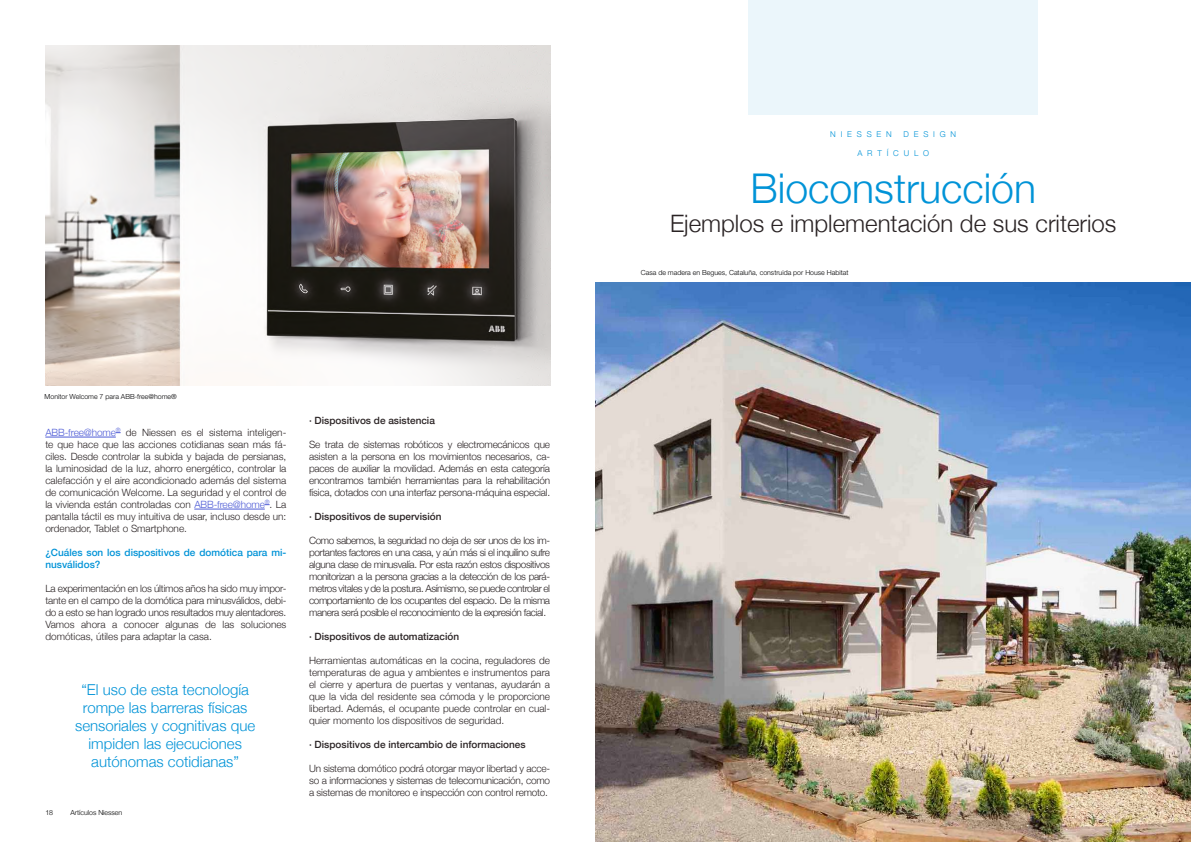
<style>
.page{position:relative;width:1191px;height:842px;background:#fff}
.page>*{position:absolute;margin:0;border:0;box-sizing:border-box;transform-origin:0 0}
.t1{font:300 41px "Helvetica Neue";color:#0093d7}
.t2{font:300 24px "Helvetica Neue";color:#2a2324}
.t3{font:300 15px/18px "Helvetica Neue";color:#0093d7;text-align:center}
.t4{font:300 10px/12px "Helvetica Neue";letter-spacing:-.02em;color:#2a2324;text-align:justify}
.t5{font:500 10px "Helvetica Neue";color:#2a2324}
.t6{font:500 10px/12px "Helvetica Neue";color:#0093d7}
.t7{font:300 8px "Helvetica Neue";letter-spacing:.6em;color:#0093d7}
.t8{font:300 7px "Helvetica Neue LT Std";color:#020203}
.t9{font:300 7px "Helvetica Neue";color:#000}
.s1{color:#4f5cd6}
</style>
<div class="page">
<img style="left:45px;top:45px;width:505px;height:341px">
<hr style="left:45px;top:437px;width:71px;height:1px;background:#4f5cd6">
<hr style="left:194px;top:509px;width:71px;height:1px;background:#4f5cd6">
<img style="left:595px;top:282px;width:596px;height:560px">
<div style="left:748px;top:0;width:289px;height:115px;background:#ebf6fb"></div>
<p class="t8" style="left:45px;top:392px;width:134px">Monitor Welcome 7 para ABB-free@home®</p>
<p class="t4" style="left:45px;top:426px;width:242px"><span class="s1">ABB-free@home</span><sup>®</sup> de Niessen es el sistema inteligen&shy;te que hace que las acciones cotidianas sean más fá&shy;ciles. Desde controlar la subida y bajada de persianas, la luminosidad de la luz, ahorro energético, controlar la calefacción y el aire acondicionado además del sistema de comunicación Welcome. La seguridad y el control de la vivienda están controladas con <span class="s1">ABB-free@home</span><sup>®</sup>. La pantalla táctil es muy intuitiva de usar, incluso desde un: ordenador, Tablet o Smartphone.</p>
<p class="t6" style="left:45px;top:546px;width:242px">¿Cuáles son los dispositivos de domótica para mi&shy;nusválidos?</p>
<p class="t4" style="left:45px;top:582px;width:242px">La experimentación en los últimos años ha sido muy impor&shy;tante en el campo de la domótica para minusválidos, debi&shy;do a esto se han logrado unos resultados muy alentadores.<br>Vamos ahora a conocer algunas de las soluciones domóticas, útiles para adaptar la casa.</p>
<h3 class="t3" style="left:75px;top:679px;width:182px">“El uso de esta tecnología rompe las barreras físicas sensoriales y cognitivas que impiden las ejecuciones autónomas cotidianas”</h3>
<p class="t9" style="left:45px;top:807px;width:9px">18</p>
<p class="t9" style="left:70px;top:807px;width:53px">Artículos Niessen</p>
<p class="t5" style="left:309px;top:412px;width:127px">· Dispositivos de asistencia</p>
<p class="t4" style="left:309px;top:438px;width:242px">Se trata de sistemas robóticos y electromecánicos que asisten a la persona en los movimientos necesarios, ca&shy;paces de auxiliar la movilidad. Además en esta categoría encontramos también herramientas para la rehabilitación física, dotados con una interfaz persona-máquina especial.</p>
<p class="t5" style="left:309px;top:508px;width:134px">· Dispositivos de supervisión</p>
<p class="t4" style="left:309px;top:534px;width:242px">Como sabemos, la seguridad no deja de ser unos de los im&shy;portantes factores en una casa, y aún más si el inquilino sufre alguna clase de minusvalía. Por esta razón estos dispositivos monitorizan a la persona gracias a la detección de los pará&shy;metros vitales y de la postura. Asímismo, se puede controlar el comportamiento de los ocupantes del espacio. De la misma manera será posible el reconocimiento de la expresión facial.</p>
<p class="t5" style="left:309px;top:628px;width:152px">· Dispositivos de automatización</p>
<p class="t4" style="left:309px;top:654px;width:242px">Herramientas automáticas en la cocina, reguladores de temperaturas de agua y ambientes e instrumentos para el cierre y apertura de puertas y ventanas, ayudarán a que la vida del residente sea cómoda y le proporcione libertad. Además, el ocupante puede controlar en cual&shy;quier momento los dispositivos de seguridad.</p>
<p class="t5" style="left:309px;top:736px;width:218px">· Dispositivos de intercambio de informaciones</p>
<p class="t4" style="left:309px;top:762px;width:242px">Un sistema domótico podrá otorgar mayor libertad y acce&shy;so a informaciones y sistemas de telecomunicación, como a sistemas de monitoreo e inspección con control remoto.</p>
<p class="t7" style="left:830px;top:127px;width:63px">NIESSEN</p>
<p class="t7" style="left:903px;top:127px;width:54px">DESIGN</p>
<p class="t7" style="left:857px;top:147px;width:73px">ARTÍCULO</p>
<h1 class="t1" style="left:750px;top:156px;width:287px">Bioconstrucción</h1>
<h2 class="t2" style="left:670px;top:204px;width:448px">Ejemplos e implementación de sus criterios</h2>
<p class="t8" style="left:641px;top:269px;width:209px">Casa de madera en Begues, Cataluña, construida por House Habitat</p>
</div>
